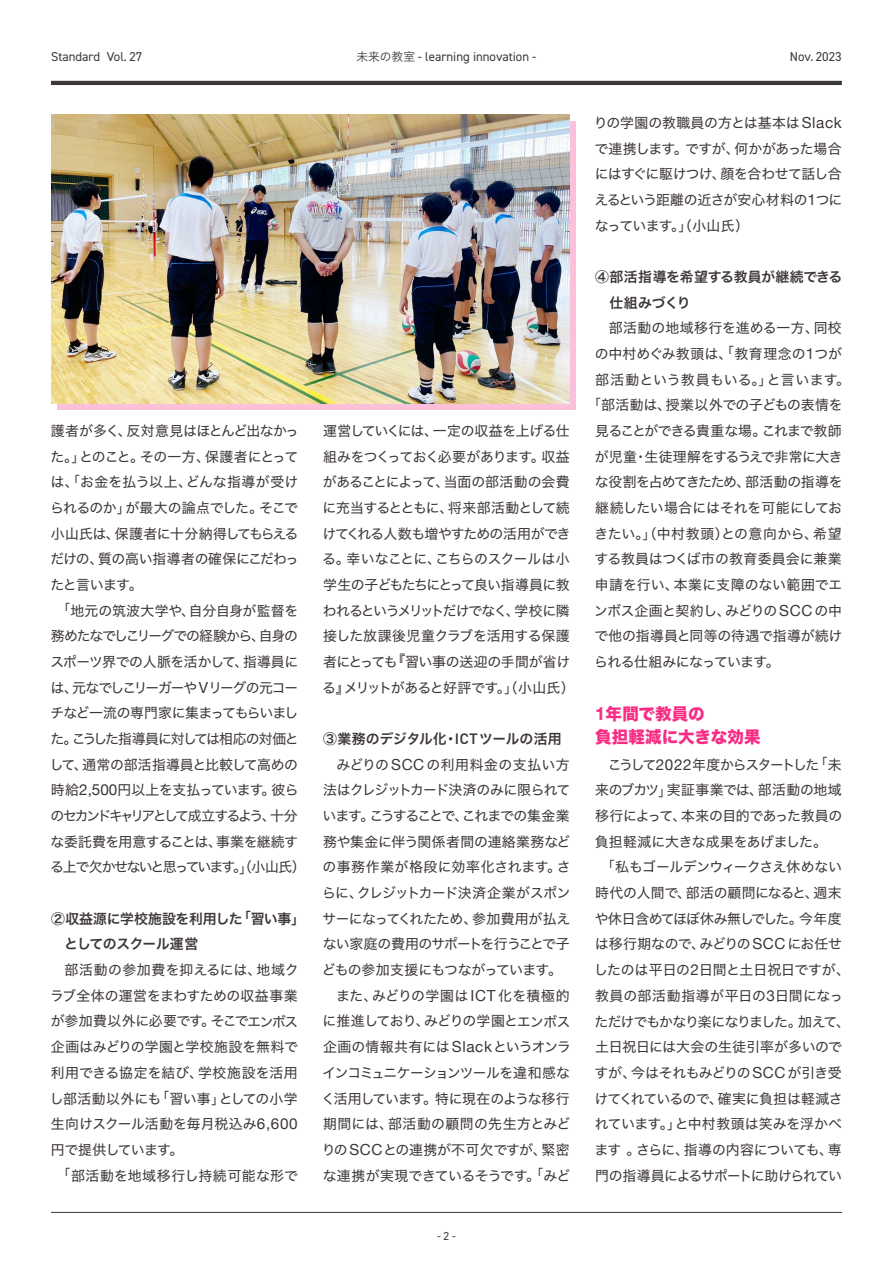
<style>
.page{position:relative;width:893px;height:1263px;background:#fff}
.page>*{position:absolute;margin:0;border:0;box-sizing:border-box;transform-origin:0 0}
.t1{font:16.5px/22.5px "Hiragino Sans W8";letter-spacing:.005em;color:#f92c85}
.t2{font:15.75px "Hiragino Sans W3";color:#3d3736;scale:.91 1}
.t3{font:13.8px/25.7px "Hiragino Sans W4";letter-spacing:-.02em;color:#3d3736;text-align:justify}
.t4{font:13.8px/25.7px "Hiragino Sans W4";letter-spacing:-.04em;color:#3d3736}
.t5{font:13.8px "Hiragino Sans W4";color:#3d3736}
.t6{font:13.8px "Hiragino Sans W4";letter-spacing:-.045em;color:#3d3736}
.t7{font:13.8px "Hiragino Sans W4";letter-spacing:.01em;color:#3d3736}
.t8{font:13.8px "Hiragino Sans W4";letter-spacing:.025em;color:#3d3736}
.t9{font:13.8px "Hiragino Sans W4";letter-spacing:.005em;color:#3d3736}
.t10{font:13.8px/25.7px "Hiragino Sans W6";letter-spacing:-.005em;color:#3d3736}
.t11{font:13.8px "Hiragino Sans W4";letter-spacing:-.1em;color:#3d3736}
.t12{font:13.8px "Hiragino Sans W4";letter-spacing:-.085em;color:#3d3736}
.t13{font:13.8px "Hiragino Sans W4";letter-spacing:-.075em;color:#3d3736}
.t14{font:13.8px "Hiragino Sans W4";letter-spacing:.015em;color:#3d3736}
.t15{font:13.8px "Hiragino Sans W4";letter-spacing:.02em;color:#3d3736}
.t16{font:13.8px "Hiragino Sans W4";letter-spacing:-.145em;color:#3d3736}
.t17{font:13.8px "Hiragino Sans W4";letter-spacing:-.06em;color:#3d3736}
.t18{font:13.8px "Hiragino Sans W4";letter-spacing:.03em;color:#3d3736}
.t19{font:13.8px "Hiragino Sans W6";letter-spacing:.015em;color:#3d3736}
.t20{font:13.8px "Hiragino Sans W4";letter-spacing:-.05em;color:#3d3736}
.t21{font:13.8px "Hiragino Sans W4";letter-spacing:-.07em;color:#3d3736}
.t22{font:13.8px "Hiragino Sans W4";letter-spacing:-.055em;color:#3d3736}
.t23{font:13.8px "Hiragino Sans W4";letter-spacing:-.065em;color:#3d3736}
.t24{font:13.8px "Hiragino Sans W4";letter-spacing:.045em;color:#3d3736}
.t25{font:12.9px "DIN2014";color:#3d3736}
.t26{font:11.55px "DIN2014";color:#3d3736}
.s1{font-family:"Hiragino Sans W3";font-size:11.7px}
.s2{font-family:"Hiragino Sans W5";font-size:12.6px}
.s3{font-family:"Hiragino Sans W3";font-size:15.75px}
.s4{font-family:"Helvetica Neue";font-size:15.3px}
.s5{font-family:"Hiragino Sans W5";font-size:15.75px}
.s6{font-family:"DIN2014";font-weight:600;font-size:15.3px}
.s7{font-family:"Helvetica Neue";font-weight:700;font-size:18.15px}
</style>
<div class="page">
<hr style="left:51px;top:81px;width:791px;height:4px;background:#3d3736">
<hr style="left:51px;top:1212px;width:791px;height:1px;background:#3d3736">
<div style="left:57px;top:121px;width:519px;height:289px;background:#f92c85;opacity:.3"></div>
<img style="left:51px;top:115px;width:519px;height:288px">
<p class="t25" style="left:51px;top:49px;width:93px">Standard Vol. 27</p>
<p class="t25" style="left:357px;top:49px;width:181px"><span class="s1">未来の教室</span> - learning innovation -</p>
<p class="t25" style="left:790px;top:49px;width:53px">Nov. 2023</p>
<p class="t3" style="left:51px;top:417px;width:249px">護者が多く、反対意見はほとんど出なか<span class="s2">っ</span></p>
<p class="t3" style="left:50px;top:443px;width:249px">た。<span class="s3">」</span>とのこと。その一方、保護者にと<span class="s2">っ</span>て</p>
<p class="t7" style="left:51px;top:470px;width:249px">は、<span class="s3">「</span>お金を払う以上、どんな指導が受け</p>
<p class="t3" style="left:50px;top:494px;width:249px">られるのか<span class="s3">」</span>が最大の論点でした。そこで</p>
<p class="t3" style="left:51px;top:520px;width:249px">小山氏は、保護者に十分納得してもらえる</p>
<p class="t3" style="left:50px;top:545px;width:249px">だけの、質の高い指導者の確保にこだわ<span class="s2">っ</span></p>
<p class="t3" style="left:50px;top:571px;width:94px">たと言います。</p>
<p class="t3" style="left:56px;top:597px;width:244px"><span class="s3">「</span>地元の筑波大学や、自分自身が監督を</p>
<p class="t12" style="left:51px;top:624px;width:249px">務めたなでしこリーグでの経験から、自身の</p>
<p class="t3" style="left:50px;top:648px;width:249px">スポーツ界での人脈を活かして、指導員に</p>
<p class="t17" style="left:51px;top:675px;width:249px">は、元なでしこリーガーや<span class="s4">V</span>リーグの元コー</p>
<p class="t6" style="left:51px;top:701px;width:249px">チなど一流の専門家に集ま<span class="s2">っ</span>てもらいまし</p>
<p class="t13" style="left:50px;top:726px;width:250px">た。こうした指導員に対しては相応の対価と</p>
<p class="t3" style="left:50px;top:751px;width:250px">して、通常の部活指導員と比較して高めの</p>
<p class="t3" style="left:51px;top:776px;width:249px">時給<span class="s4">2,500</span>円以上を支払<span class="s2">っ</span>ています。彼ら</p>
<p class="t16" style="left:51px;top:803px;width:249px">のセカンドキ<span class="s2">ャ</span>リアとして成立するよう、十分</p>
<p class="t3" style="left:51px;top:828px;width:249px">な委託費を用意することは、事業を継続す</p>
<p class="t11" style="left:50px;top:855px;width:257px">る上で欠かせないと思<span class="s2">っ</span>ています。（小山氏）</p>
<p class="t2" style="left:239px;top:853px;width:17px">」</p>
<p class="t10" style="left:64px;top:905px;width:243px;text-indent:-13px">②収益源に学校施設を利用した<span class="s5">「</span>習い事<span class="s5">」</span>としてのスクール運営</p>
<p class="t15" style="left:65px;top:958px;width:236px">部活動の参加費を抑えるには、地域ク</p>
<p class="t9" style="left:50px;top:983px;width:249px">ラブ全体の運営をまわすための収益事業</p>
<p class="t3" style="left:51px;top:1007px;width:249px">が参加費以外に必要です。そこでエンボス</p>
<p class="t5" style="left:51px;top:1035px;width:248px">企画はみどりの学園と学校施設を無料で</p>
<p class="t7" style="left:51px;top:1060px;width:248px">利用できる協定を結び、学校施設を活用</p>
<p class="t5" style="left:50px;top:1086px;width:249px">し部活動以外にも<span class="s3">「</span>習い事<span class="s3">」</span>としての小学</p>
<p class="t5" style="left:51px;top:1112px;width:248px">生向けスクール活動を毎月税込み<span class="s4">6,600</span></p>
<p class="t6" style="left:51px;top:1137px;width:134px">円で提供しています。</p>
<p class="t24" style="left:56px;top:1163px;width:243px"><span class="s3">「</span>部活動を地域移行し持続可能な形で</p>
<p class="t4" style="left:322px;top:417px;width:254px">運営していくには、一定の収益を上げる仕組みをつく<span class="s2">っ</span>ておく必要があります。収益があることによ<span class="s2">っ</span>て、当面の部活動の会費に充当するとともに、将来部活動として続けてくれる人数も増やすための活用ができる。幸いなことに、こちらのスクールは小学生の子どもたちにと<span class="s2">っ</span>て良い指導員に教われるというメリットだけでなく、学校に隣接した放課後児童クラブを活用する保護者にと<span class="s2">っ</span>ても<span class="s3">『</span>習い事の送迎の手間が省ける<span class="s3">』</span>メリットがあると好評です。（小山氏）</p>
<p class="t2" style="left:504px;top:673px;width:17px">」</p>
<p class="t19" style="left:323px;top:726px;width:240px">③業務のデジタル化・<span class="s6">ICT</span>ツールの活用</p>
<p class="t8" style="left:336px;top:752px;width:235px">みどりの<span class="s4">SCC</span>の利用料金の支払い方</p>
<p class="t4" style="left:323px;top:776px;width:249px">法はクレジットカード決済のみに限られて</p>
<p class="t12" style="left:323px;top:803px;width:249px">います。こうすることで、これまでの集金業</p>
<p class="t3" style="left:323px;top:828px;width:249px">務や集金に伴う関係者間の連絡業務など</p>
<p class="t8" style="left:323px;top:855px;width:250px">の事務作業が格段に効率化されます。さ</p>
<p class="t3" style="left:322px;top:879px;width:250px">らに、クレジットカード決済企業がスポン</p>
<p class="t3" style="left:323px;top:905px;width:249px">サーにな<span class="s2">っ</span>てくれたため、参加費用が払え</p>
<p class="t20" style="left:323px;top:932px;width:248px">ない家庭の費用のサポートを行うことで子</p>
<p class="t3" style="left:322px;top:956px;width:242px">どもの参加支援にもつなが<span class="s2">っ</span>ています。</p>
<p class="t8" style="left:336px;top:983px;width:235px">また、みどりの学園は<span class="s4">ICT</span> 化を積極的</p>
<p class="t6" style="left:323px;top:1009px;width:249px">に推進しており、みどりの学園とエンボス</p>
<p class="t9" style="left:323px;top:1035px;width:249px">企画の情報共有には<span class="s4">Slack</span>というオンラ</p>
<p class="t3" style="left:323px;top:1059px;width:249px">インコミ<span class="s2">ュ</span>ニケーシ<span class="s2">ョ</span>ンツールを違和感な</p>
<p class="t21" style="left:322px;top:1086px;width:250px">く活用しています。特に現在のような移行</p>
<p class="t15" style="left:323px;top:1112px;width:249px">期間には、部活動の顧問の先生方とみど</p>
<p class="t3" style="left:322px;top:1136px;width:249px">りの<span class="s4">SCC</span>との連携が不可欠ですが、緊密</p>
<p class="t3" style="left:323px;top:1161px;width:249px">な連携が実現できているそうです。<span class="s3">「</span>みど</p>
<p class="t26" style="left:437px;top:1229px;width:20px">- 2 -</p>
<p class="t3" style="left:594px;top:109px;width:250px">りの学園の教職員の方とは基本は<span class="s4">Slack</span>で連携します。ですが、何かがあ<span class="s2">っ</span>た場合にはすぐに駆けつけ、顔を合わせて話し合えるという距離の近さが安心材料の<span class="s4">1</span>つにな<span class="s2">っ</span>ています。（小山氏）</p>
<p class="t2" style="left:678px;top:211px;width:17px">」</p>
<p class="t10" style="left:610px;top:263px;width:234px;text-indent:-14px">④部活指導を希望する教員が継続できる仕組みづくり</p>
<p class="t14" style="left:609px;top:316px;width:234px">部活動の地域移行を進める一方、同校</p>
<p class="t7" style="left:595px;top:341px;width:249px">の中村めぐみ教頭は、<span class="s3">「</span>教育理念の<span class="s4">1</span>つが</p>
<p class="t14" style="left:595px;top:367px;width:256px">部活動という教員もいる。<span class="s3">」</span>と言います。</p>
<p class="t3" style="left:587px;top:391px;width:257px"><span class="s3">「</span>部活動は、授業以外での子どもの表情を</p>
<p class="t22" style="left:595px;top:418px;width:248px">見ることができる貴重な場。これまで教師</p>
<p class="t3" style="left:595px;top:443px;width:249px">が児童・生徒理解をするうえで非常に大き</p>
<p class="t3" style="left:595px;top:468px;width:249px">な役割を占めてきたため、部活動の指導を</p>
<p class="t3" style="left:595px;top:494px;width:248px">継続したい場合にはそれを可能にしてお</p>
<p class="t18" style="left:594px;top:521px;width:249px">きたい。<span class="s3">」</span>（中村教頭）との意向から、希望</p>
<p class="t9" style="left:595px;top:547px;width:249px">する教員はつくば市の教育委員会に兼業</p>
<p class="t7" style="left:595px;top:572px;width:249px">申請を行い、本業に支障のない範囲でエ</p>
<p class="t3" style="left:594px;top:597px;width:249px">ンボス企画と契約し、みどりの <span class="s4">SCC</span> の中</p>
<p class="t3" style="left:595px;top:622px;width:249px">で他の指導員と同等の待遇で指導が続け</p>
<p class="t4" style="left:594px;top:648px;width:187px">られる仕組みにな<span class="s2">っ</span>ています。</p>
<p class="t1" style="left:595px;top:703px;width:167px"><span class="s7">1</span>年間で教員の<br>負担軽減に大きな効果</p>
<p class="t11" style="left:608px;top:752px;width:236px">こうして<span class="s4">2022</span>年度からスタートした<span class="s3">「</span>未</p>
<p class="t3" style="left:595px;top:776px;width:248px">来のブカツ<span class="s3">」</span>実証事業では、部活動の地域</p>
<p class="t3" style="left:595px;top:802px;width:249px">移行によ<span class="s2">っ</span>て、本来の目的であ<span class="s2">っ</span>た教員の</p>
<p class="t3" style="left:595px;top:828px;width:234px">負担軽減に大きな成果をあげました。</p>
<p class="t5" style="left:600px;top:855px;width:243px"><span class="s3">「</span>私もゴールデンウ<span class="s2">ィ</span>ークさえ休めない</p>
<p class="t3" style="left:595px;top:879px;width:248px">時代の人間で、部活の顧問になると、週末</p>
<p class="t3" style="left:595px;top:905px;width:249px">や休日含めてほぼ休み無しでした。今年度</p>
<p class="t3" style="left:595px;top:930px;width:249px">は移行期なので、みどりの<span class="s4">SCC</span>にお任せ</p>
<p class="t3" style="left:594px;top:956px;width:258px">したのは平日の<span class="s4">2</span>日間と土日祝日ですが、</p>
<p class="t8" style="left:595px;top:983px;width:249px">教員の部活動指導が平日の<span class="s4">3</span>日間にな<span class="s2">っ</span></p>
<p class="t13" style="left:595px;top:1009px;width:257px">ただけでもかなり楽になりました。加えて、</p>
<p class="t3" style="left:595px;top:1033px;width:248px">土日祝日には大会の生徒引率が多いので</p>
<p class="t3" style="left:595px;top:1059px;width:249px">すが、今はそれもみどりの <span class="s4">SCC</span> が引き受</p>
<p class="t6" style="left:595px;top:1086px;width:250px">けてくれているので、確実に負担は軽減さ</p>
<p class="t5" style="left:595px;top:1112px;width:249px">れています。<span class="s3">」</span>と中村教頭は笑みを浮かべ</p>
<p class="t6" style="left:594px;top:1137px;width:249px">ます。さらに、指導の内容についても、専</p>
<p class="t23" style="left:595px;top:1163px;width:249px">門の指導員によるサポートに助けられてい</p>
</div>
